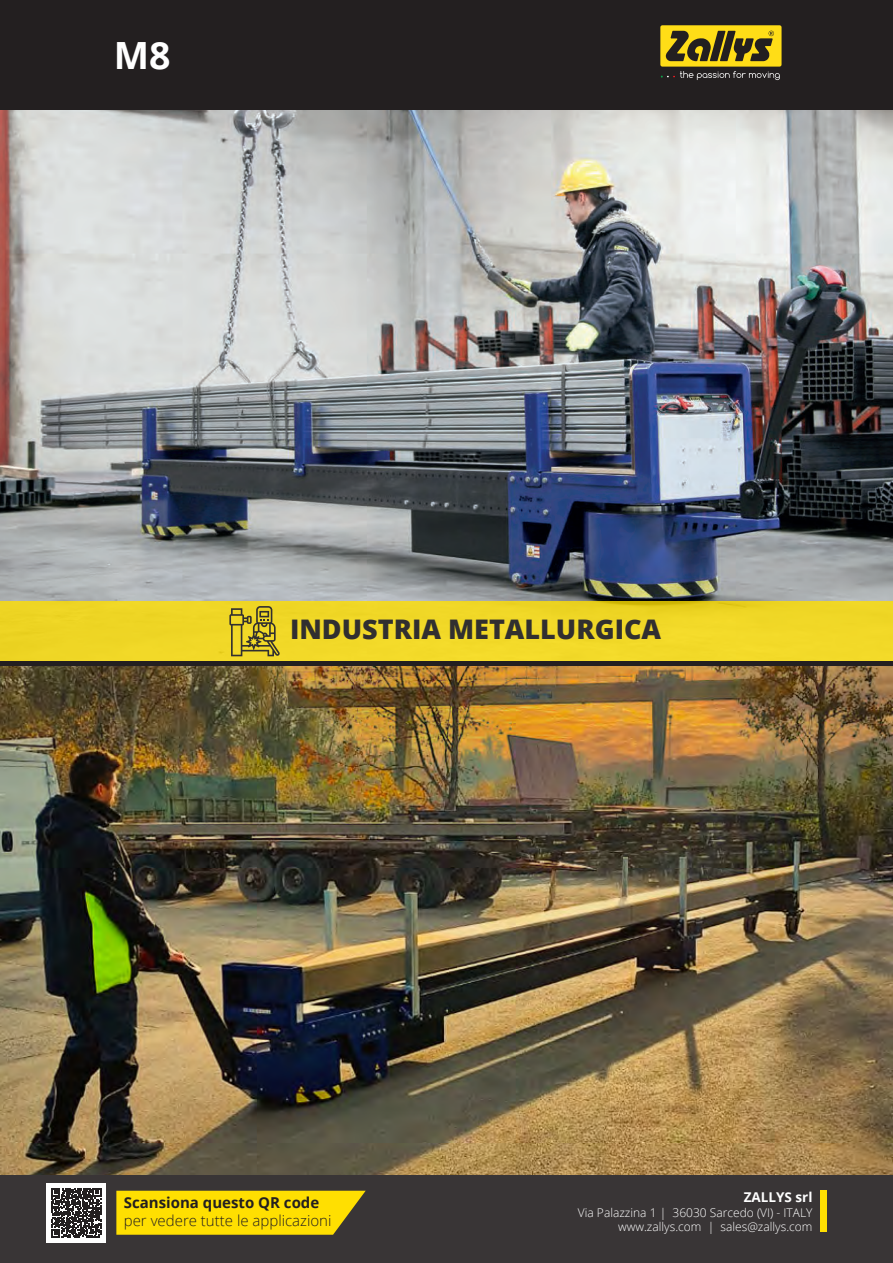
<style>
.page{position:relative;width:893px;height:1263px;background:#fff}
.page>*{position:absolute;margin:0;border:0;box-sizing:border-box;transform-origin:0 0}
.t1{font:700 37.5px "Open Sans";color:#fff}
.t2{font:800 27px "Open Sans";color:#312f30}
.t3{font:300 15px "Open Sans";color:#231f20}
.t4{font:700 15px "Open Sans";color:#231f20}
.t5{font:700 13.5px "Open Sans";color:#fff}
.t6{font:300 12px "Open Sans";color:#fff}
</style>
<div class="page">
<div style="left:0;top:1175px;width:893px;height:88px;background:#393536"></div>
<div style="left:1px;top:1px;width:891px;height:108px;background:#231f20"></div>
<div style="left:0;top:0;width:893px;height:110px;border:2px solid #231f20"></div>
<div style="left:820px;top:1189px;width:6px;height:42px;background:#ffdf01"></div>
<svg style="left:660px;top:71px;width:120px;height:9px"></svg>
<div style="left:660px;top:25px;width:121px;height:42px;background:#ffdd17;border-radius:2px"></div>
<svg style="left:666px;top:31px;width:108px;height:30px"></svg>
<img style="left:0;top:110px;width:893px;height:491px">
<img style="left:0;top:666px;width:893px;height:509px">
<div style="left:0;top:601px;width:893px;height:60px;background:#f1d827"></div>
<div style="left:0;top:661px;width:893px;height:5px;background:#231f20"></div>
<div style="left:47px;top:1183px;width:59px;height:59px;background:#fff"></div>
<svg style="left:116px;top:1191px;width:250px;height:44px;background:#f0d204"></svg>
<svg style="left:229px;top:606px;width:51px;height:50px"></svg>
<svg style="left:52px;top:1188px;width:49px;height:49px"></svg>
<p class="t1" style="left:114px;top:29px;width:58px">M8</p>
<p class="t2" style="left:290px;top:608px;width:373px">INDUSTRIA METALLURGICA</p>
<p class="t4" style="left:124px;top:1192px;width:197px">Scansiona questo QR code</p>
<p class="t3" style="left:124px;top:1210px;width:209px">per vedere tutte le applicazioni</p>
<p class="t5" style="left:744px;top:1188px;width:70px">ZALLYS srl</p>
<p class="t6" style="left:578px;top:1204px;width:236px">Via Palazzina 1 | 36030 Sarcedo (VI) - ITALY</p>
<p class="t6" style="left:618px;top:1218px;width:196px">www.zallys.com | sales@zallys.com</p>
</div>
